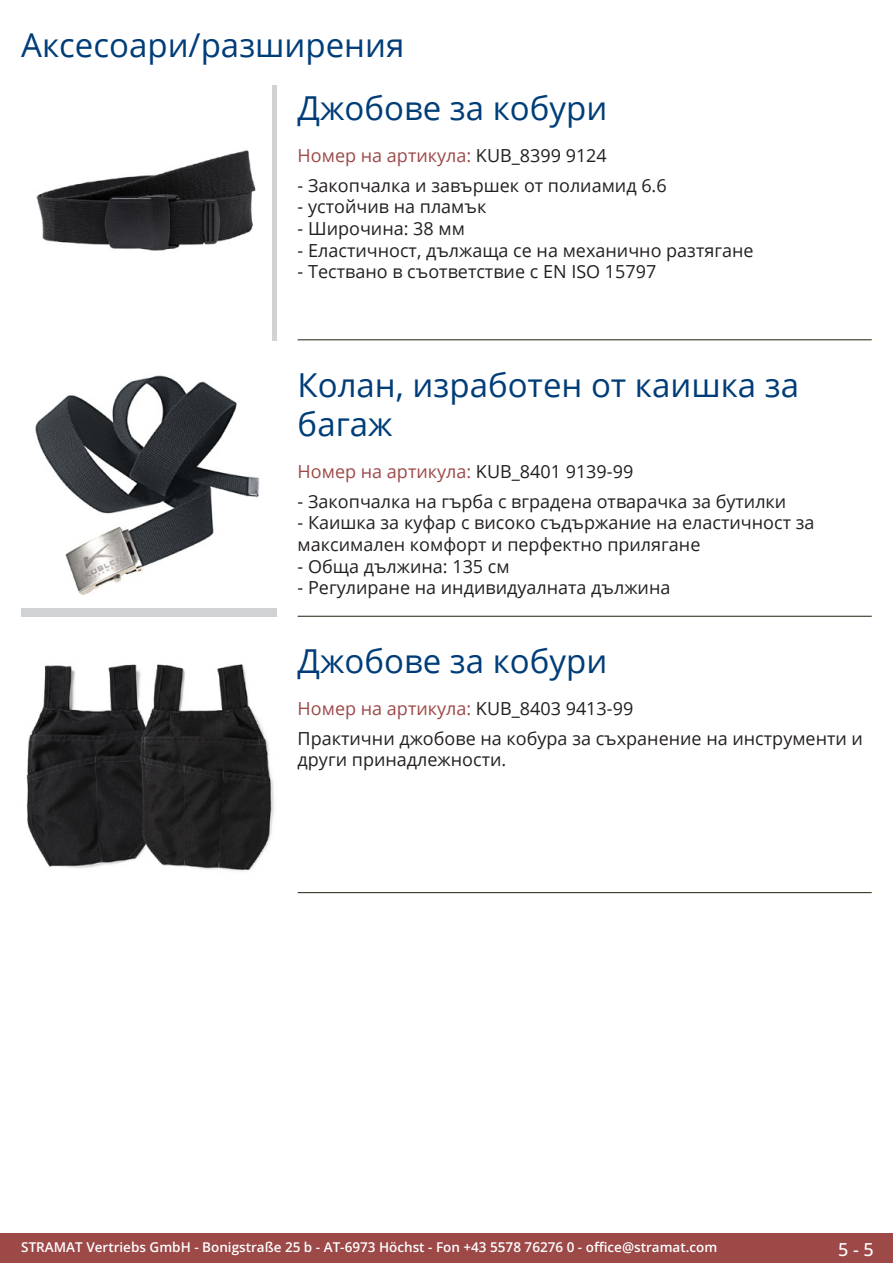
<style>
.page{position:relative;width:893px;height:1263px;background:#fff}
.page>*{position:absolute;margin:0;border:0;box-sizing:border-box;transform-origin:0 0}
.Produkttitel{font:33px/39.6px "Open Sans";color:#003d78}
.RastTitel{font:33px "Open Sans";color:#003d78}
.Beschreibung_Text{font:18px/21.6px "Open Sans";color:#231f20}
.TechDaten_Überschrif{font:18px "Open Sans";color:#9c4948}
.t1{font:500 18px "Open Sans";color:#fff}
.t2{font:600 13.5px "Open Sans";color:#fff}
.s1{color:#231f20}
</style>
<div class="page">
<div style="left:0;top:1233px;width:893px;height:30px;background:#9c4948"></div>
<hr style="left:298px;top:340px;width:574px;height:1px;background:#201d08">
<hr style="left:298px;top:616px;width:574px;height:1px;background:#201d08">
<hr style="left:298px;top:892px;width:574px;height:1px;background:#201d08">
<img style="left:36px;top:150px;width:220px;height:101px">
<div style="left:21px;top:361px;width:255px;height:256px;background:#d1d2d4"></div>
<img style="left:21px;top:361px;width:255px;height:247px">
<img style="left:26px;top:664px;width:248px;height:207px">
<p class="RastTitel" style="left:21px;top:22px;width:385px">Аксесоари/разширения</p>
<p class="Produkttitel" style="left:298px;top:88px;width:311px">Джобове за кобури</p>
<p class="TechDaten_Überschrif" style="left:298px;top:143px;width:311px">Номер на артикула: <span class="s1">KUB_8399 9124</span></p>
<p class="Beschreibung_Text" style="left:298px;top:174px;width:371px">- Закопчалка и завършек от полиамид 6.6</p>
<p class="Beschreibung_Text" style="left:298px;top:196px;width:190px">- устойчив на пламък</p>
<p class="Beschreibung_Text" style="left:298px;top:217px;width:169px">- Широчина: 38 мм</p>
<p class="Beschreibung_Text" style="left:298px;top:239px;width:457px">- Еластичност, дължаща се на механично разтягане</p>
<p class="Beschreibung_Text" style="left:298px;top:260px;width:360px">- Тествано в съответствие с EN ISO 15797</p>
<p class="Produkttitel" style="left:298px;top:364px;width:503px">Колан, изработен от каишка за багаж</p>
<p class="TechDaten_Überschrif" style="left:298px;top:459px;width:337px">Номер на артикула: <span class="s1">KUB_8401 9139-99</span></p>
<p class="Beschreibung_Text" style="left:298px;top:490px;width:490px">- Закопчалка на гърба с вградена отварачка за бутилки</p>
<p class="Beschreibung_Text" style="left:298px;top:512px;width:518px">- Каишка за куфар с високо съдържание на еластичност за максимален комфорт и перфектно прилягане</p>
<p class="Beschreibung_Text" style="left:298px;top:555px;width:214px">- Обща дължина: 135 см</p>
<p class="Beschreibung_Text" style="left:298px;top:576px;width:374px">- Регулиране на индивидуалната дължина</p>
<p class="Produkttitel" style="left:298px;top:640px;width:311px">Джобове за кобури</p>
<p class="TechDaten_Überschrif" style="left:298px;top:696px;width:337px">Номер на артикула: <span class="s1">KUB_8403 9413-99</span></p>
<p class="Beschreibung_Text" style="left:298px;top:727px;width:567px">Практични джобове на кобура за съхранение на инструменти и други принадлежности.</p>
<p class="t2" style="left:21px;top:1238px;width:698px">STRAMAT Vertriebs GmbH - Bonigstraße 25 b - AT-6973 Höchst - Fon +43 5578 76276 0 - office@stramat.com</p>
<p class="t1" style="left:838px;top:1237px;width:37px">5 - 5</p>
</div>
